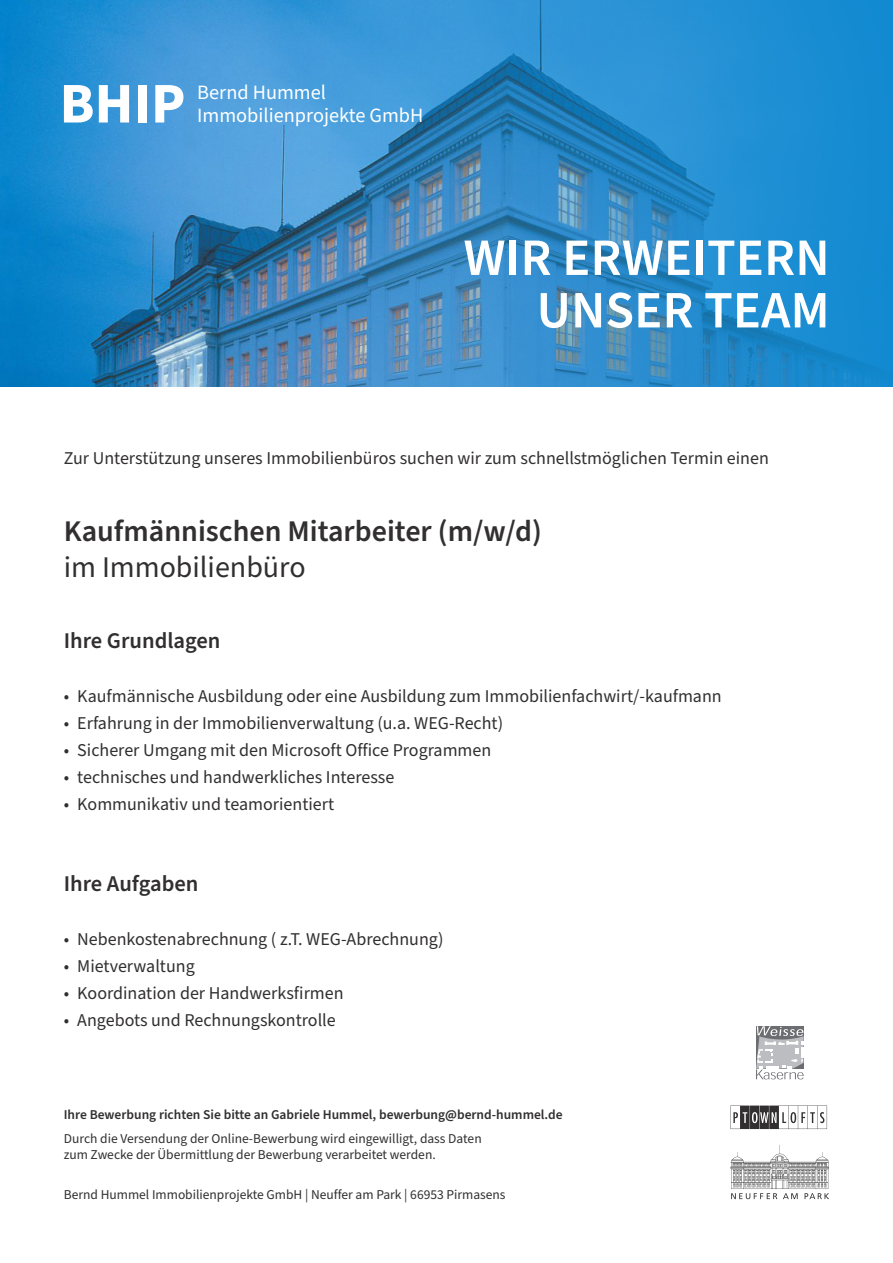
<style>
.page{position:relative;width:893px;height:1263px;background:#fff}
.page>*{position:absolute;margin:0;border:0;box-sizing:border-box;transform-origin:0 0}
.t1{font:700 57.45px "Source Sans Pro";color:#fff}
.t2{font:600 52.5px "Source Sans Pro";color:#fff}
.t3{font:600 30px "Source Sans Pro";color:#312f30}
.t4{font:30px "Source Sans Pro";color:#312f30}
.t5{font:600 22.5px "Source Sans Pro";color:#312f30}
.t6{font:20.25px "Source Sans Pro";color:#fff}
.t7{font:18px "Source Sans Pro";color:#312f30}
.t8{font:13.5px "Source Sans Pro";color:#312f30}
.t9{font:600 13.5px "Source Sans Pro";color:#312f30}
</style>
<div class="page">
<svg style="left:730px;top:1105px;width:97px;height:24px"></svg>
<svg style="left:756px;top:1026px;width:48px;height:53px"></svg>
<svg style="left:730px;top:1145px;width:99px;height:54px"></svg>
<img style="left:0;top:0;width:179px;height:387px">
<svg style="left:179px;top:0;width:714px;height:387px;background:#338cc8"></svg>
<p class="t1" style="left:60px;top:64px;width:127px">BHIP</p>
<p class="t6" style="left:197px;top:79px;width:130px">Bernd Hummel</p>
<p class="t6" style="left:197px;top:102px;width:228px">Immobilienprojekte GmbH</p>
<p class="t2" style="left:463px;top:222px;width:368px">WIR ERWEITERN</p>
<p class="t2" style="left:536px;top:275px;width:295px">UNSER TEAM</p>
<p class="t7" style="left:64px;top:446px;width:707px">Zur Unterstützung unseres Immobilienbüros suchen wir zum schnellstmöglichen Termin einen</p>
<p class="t3" style="left:64px;top:511px;width:480px">Kaufmännischen Mitarbeiter (m/w/d)</p>
<p class="t4" style="left:64px;top:547px;width:243px">im Immobilienbüro</p>
<p class="t5" style="left:64px;top:626px;width:158px">Ihre Grundlagen</p>
<p class="t7" style="left:64px;top:684px;width:659px">• Kaufmännische Ausbildung oder eine Ausbildung zum Immobilienfachwirt/-kaufmann</p>
<p class="t7" style="left:64px;top:711px;width:441px">• Erfahrung in der Immobilienverwaltung (u.a. WEG-Recht)</p>
<p class="t7" style="left:64px;top:738px;width:429px">• Sicherer Umgang mit den Microsoft Office Programmen</p>
<p class="t7" style="left:64px;top:765px;width:332px">• technisches und handwerkliches Interesse</p>
<p class="t7" style="left:64px;top:792px;width:272px">• Kommunikativ und teamorientiert</p>
<p class="t5" style="left:64px;top:869px;width:136px">Ihre Aufgaben</p>
<p class="t7" style="left:64px;top:927px;width:381px">• Nebenkostenabrechnung ( z.T. WEG-Abrechnung)</p>
<p class="t7" style="left:64px;top:954px;width:133px">• Mietverwaltung</p>
<p class="t7" style="left:64px;top:981px;width:281px">• Koordination der Handwerksfirmen</p>
<p class="t7" style="left:64px;top:1008px;width:273px">• Angebots und Rechnungskontrolle</p>
<p class="t9" style="left:64px;top:1106px;width:500px">Ihre Bewerbung richten Sie bitte an Gabriele Hummel, bewerbung@bernd-hummel.de</p>
<p class="t8" style="left:64px;top:1129px;width:419px">Durch die Versendung der Online-Bewerbung wird eingewilligt, dass Daten</p>
<p class="t8" style="left:64px;top:1146px;width:373px">zum Zwecke der Übermittlung der Bewerbung verarbeitet werden.</p>
<p class="t8" style="left:64px;top:1186px;width:443px">Bernd Hummel Immobilienprojekte GmbH | Neuffer am Park | 66953 Pirmasens</p>
</div>
